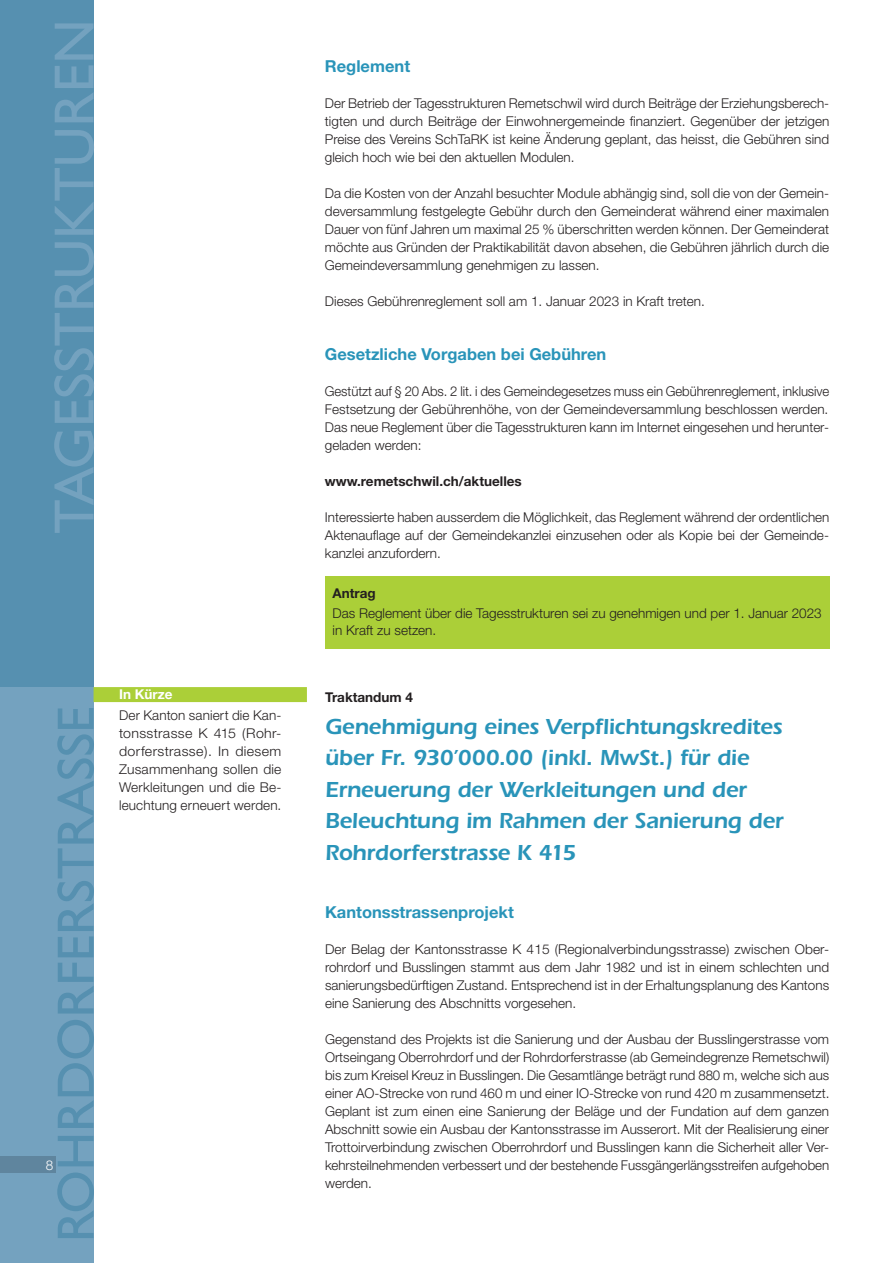
<style>
.page{position:relative;width:893px;height:1263px;background:#fff}
.page>*{position:absolute;margin:0;border:0;box-sizing:border-box;transform-origin:0 0}
.t1{font:57px "Gill Sans";letter-spacing:-.005em;color:#74a2bf}
.t2{font:52.5px "Gill Sans";letter-spacing:-.005em;color:#5690b0}
.t3{font:600 22.5px/31.5px "Itc Eras";letter-spacing:-.015em;color:#2994b9}
.t4{font:700 16.5px "Helvetica Neue";color:#2994b9}
.t5{font:300 13.5px/18px "Helvetica Neue";color:#231f20;text-align:justify}
.t6{font:700 13.5px "Helvetica Neue";color:#231f20}
.t7{font:700 13.5px "Helvetica Neue";color:#fff}
.t8{font:300 13.5px "Helvetica Neue";color:#fff}
</style>
<div class="page">
<div style="left:0;top:687px;width:94px;height:576px;background:#74a2bf"></div>
<div style="left:0;top:0;width:94px;height:687px;background:#5690b0"></div>
<div style="left:325px;top:576px;width:504px;height:72px;background:#abcf38"></div>
<div style="left:94px;top:687px;width:213px;height:15px;background:#abcf38"></div>
<div style="left:0;top:1156px;width:56px;height:17px;background:#5f859e"></div>
<h1 class="t1" style="left:42px;top:534px;width:516px;rotate:-90deg">TAGESSTRUKTUREN</h1>
<h2 class="t2" style="left:46px;top:1242px;width:537px;rotate:-90deg">ROHRDORFERSTRASSE</h2>
<p class="t8" style="left:46px;top:1157px;width:9px">8</p>
<p class="t7" style="left:119px;top:686px;width:55px">In Kürze</p>
<p class="t5" style="left:119px;top:706px;width:164px">Der Kanton saniert die Kan&shy;tonsstrasse K 415 (Rohr&shy;dorferstrasse). In diesem Zusammenhang sollen die Werkleitungen und die Be&shy;leuchtung erneuert werden.</p>
<p class="t4" style="left:325px;top:56px;width:87px">Reglement</p>
<p class="t5" style="left:325px;top:94px;width:506px">Der Betrieb der Tagesstrukturen Remetschwil wird durch Beiträge der Erziehungsberech&shy;tigten und durch Beiträge der Einwohnergemeinde finanziert. Gegenüber der jetzigen Preise des Vereins SchTaRK ist keine Änderung geplant, das heisst, die Gebühren sind gleich hoch wie bei den aktuellen Modulen.</p>
<p class="t5" style="left:325px;top:184px;width:506px">Da die Kosten von der Anzahl besuchter Module abhängig sind, soll die von der Gemein&shy;deversammlung festgelegte Gebühr durch den Gemeinderat während einer maximalen Dauer von fünf Jahren um maximal 25 % überschritten werden können. Der Gemeinderat möchte aus Gründen der Praktikabilität davon absehen, die Gebühren jährlich durch die Gemeindeversammlung genehmigen zu lassen.</p>
<p class="t5" style="left:325px;top:292px;width:381px">Dieses Gebührenreglement soll am 1. Januar 2023 in Kraft treten.</p>
<p class="t4" style="left:325px;top:344px;width:283px">Gesetzliche Vorgaben bei Gebühren</p>
<p class="t5" style="left:325px;top:382px;width:506px">Gestützt auf § 20 Abs. 2 lit. i des Gemeindegesetzes muss ein Gebührenreglement, inklusive Festsetzung der Gebührenhöhe, von der Gemeindeversammlung beschlossen werden.<br>Das neue Reglement über die Tagesstrukturen kann im Internet eingesehen und herunter&shy;geladen werden:</p>
<p class="t6" style="left:325px;top:473px;width:198px">www.remetschwil.ch/aktuelles</p>
<p class="t5" style="left:325px;top:508px;width:506px">Interessierte haben ausserdem die Möglichkeit, das Reglement während der ordentlichen Aktenauflage auf der Gemeindekanzlei einzusehen oder als Kopie bei der Gemeinde&shy;kanzlei anzufordern.</p>
<p class="t6" style="left:332px;top:585px;width:45px">Antrag</p>
<p class="t5" style="left:332px;top:605px;width:491px;line-height:16.2px">Das Reglement über die Tagesstrukturen sei zu genehmigen und per 1. Januar 2023 in Kraft zu setzen.</p>
<p class="t6" style="left:325px;top:689px;width:90px">Traktandum 4</p>
<h3 class="t3" style="left:325px;top:710px;width:460px">Genehmigung eines Verpflichtungskredites über Fr. 930’000.00 (inkl. MwSt.) für die Erneuerung der Werkleitungen und der Beleuchtung im Rahmen der Sanierung der Rohrdorferstrasse K 415</h3>
<p class="t4" style="left:325px;top:902px;width:190px">Kantonsstrassenprojekt</p>
<p class="t5" style="left:325px;top:940px;width:506px">Der Belag der Kantonsstrasse K 415 (Regionalverbindungsstrasse) zwischen Ober&shy;rohrdorf und Busslingen stammt aus dem Jahr 1982 und ist in einem schlechten und sanierungsbedürftigen Zustand. Entsprechend ist in der Erhaltungsplanung des Kantons eine Sanierung des Abschnitts vorgesehen.</p>
<p class="t5" style="left:325px;top:1030px;width:506px">Gegenstand des Projekts ist die Sanierung und der Ausbau der Busslingerstrasse vom Ortseingang Oberrohrdorf und der Rohrdorferstrasse (ab Gemeindegrenze Remetschwil) bis zum Kreisel Kreuz in Busslingen. Die Gesamtlänge beträgt rund 880 m, welche sich aus einer AO-Strecke von rund 460 m und einer IO-Strecke von rund 420 m zusammensetzt.<br>Geplant ist zum einen eine Sanierung der Beläge und der Fundation auf dem ganzen Abschnitt sowie ein Ausbau der Kantonsstrasse im Ausserort. Mit der Realisierung einer Trottoirverbindung zwischen Oberrohrdorf und Busslingen kann die Sicherheit aller Ver&shy;kehrsteilnehmenden verbessert und der bestehende Fussgängerlängsstreifen aufgehoben werden.</p>
</div>
